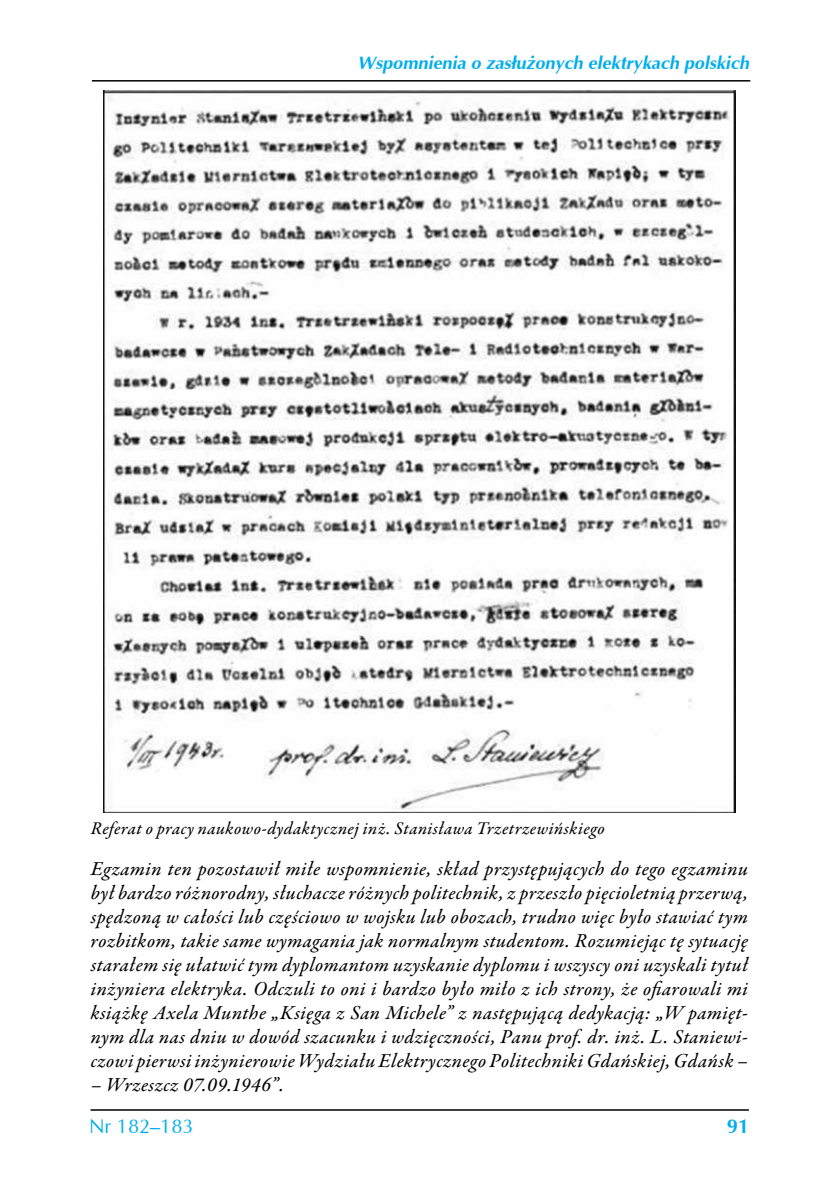
<style>
.page{position:relative;width:840px;height:1191px;background:#fff}
.page>*{position:absolute;margin:0;border:0;box-sizing:border-box;transform-origin:0 0}
.t1{font:20px/24px "Garamond Premr Pro Med It";letter-spacing:.02em;color:#000;text-align:justify}
.t2{font:20px "Ottawa";color:#00aeef}
.t3{font:700 20px "Ottawa";color:#00aeef}
.t4{font:18px "Garamond Premr Pro Med It";letter-spacing:.025em;color:#000}
.t5{font:italic 700 18px "Ottawa";color:#00aeef}
</style>
<div class="page">
<hr style="left:92px;top:80px;width:657px;height:2px;background:#000">
<hr style="left:90px;top:1109px;width:658px;height:1px;background:#000">
<img style="left:104px;top:91px;width:630px;height:721px">
<p class="t5" style="left:357px;top:51px;width:393px">Wspomnienia o zasłużonych elektrykach polskich</p>
<p class="t4" style="left:91px;top:817px;width:515px">Referat o pracy naukowo-dydaktycznej inż. Stanisława Trzetrzewińskiego</p>
<p class="t1" style="left:91px;top:858px;width:658px">Egzamin ten pozostawił miłe wspomnienie, skład przystępujących do tego egzaminu był bardzo różnorodny, słuchacze różnych politechnik, z przeszło pięcioletnią przerwą, spędzoną w całości lub częściowo w wojsku lub obozach, trudno więc było stawiać tym rozbitkom, takie same wymagania jak normalnym studentom. Rozumiejąc tę sytuację starałem się ułatwić tym dyplomantom uzyskanie dyplomu i wszyscy oni uzyskali tytuł inżyniera elektryka. Odczuli to oni i bardzo było miło z ich strony, że ofiarowali mi książkę Axela Munthe „Księga z San Michele” z następującą dedykacją: „W pamięt&shy;nym dla nas dniu w dowód szacunku i wdzięczności, Panu prof. dr. inż. L. Staniewi&shy;czowi pierwsi inżynierowie Wydziału Elektrycznego Politechniki Gdańskiej, Gdańsk –</p>
<p class="t1" style="left:91px;top:1074px;width:194px">– Wrzeszcz 07.09.1946”.</p>
<p class="t2" style="left:89px;top:1114px;width:106px">Nr 182–183</p>
<p class="t3" style="left:726px;top:1114px;width:24px">91</p>
</div>
